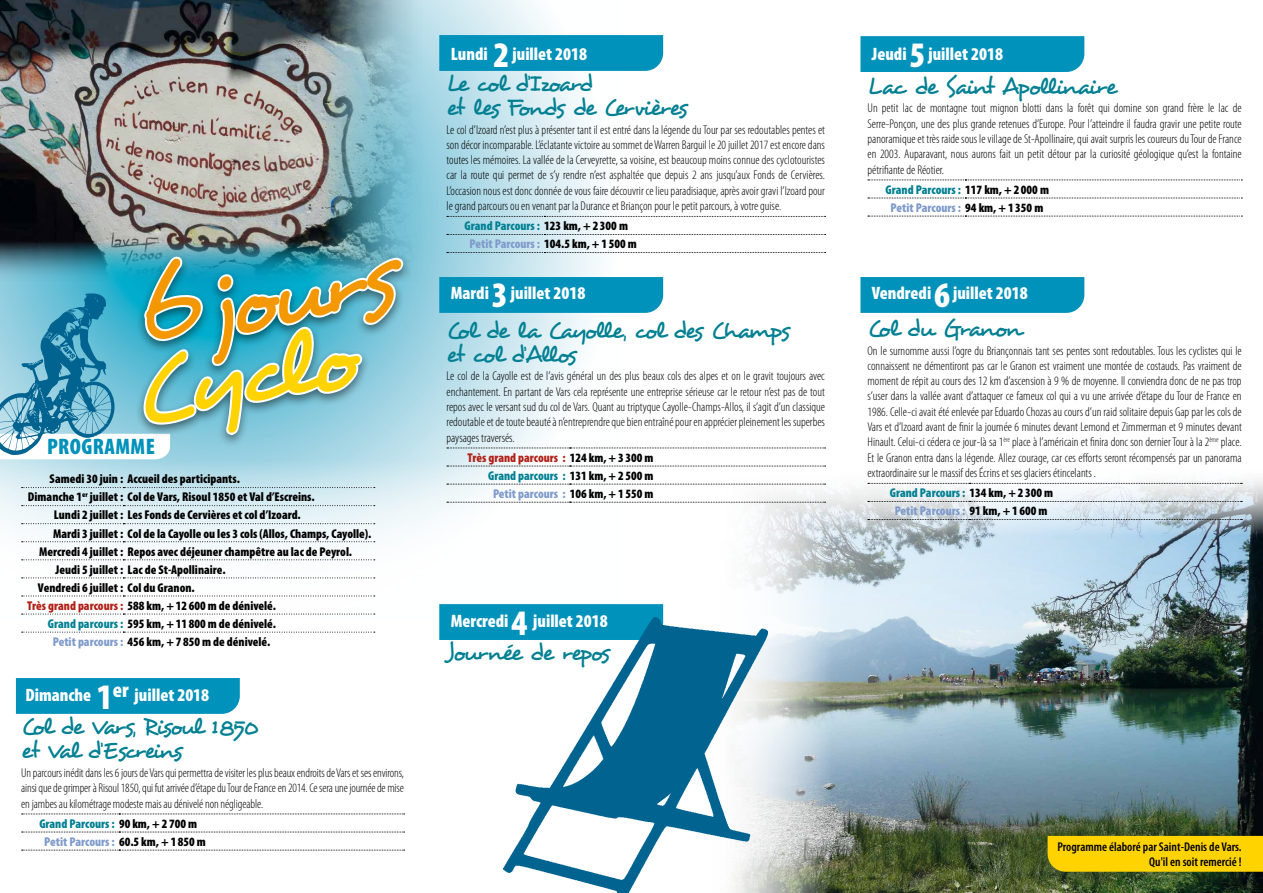
<style>
.page{position:relative;width:1263px;height:893px;background:#fff}
.page>*{position:absolute;margin:0;border:0;box-sizing:border-box;transform-origin:0 0}
.t1{font:italic 93.6px "Desyrel";color:#f39800}
.t2{font:italic 93.6px "Desyrel";color:#ffd300}
.t3{font:24px/24px "Desyrel";letter-spacing:-.09em;color:#008092}
.t4{font:900 condensed 22.5px "Myriad Pro";letter-spacing:.02em;color:#0092bb}
.t5{font:900 condensed 18px "Myriad Pro";color:#fff}
.t6{font:300 condensed 12.75px/15.3px "Myriad Pro";color:#000;text-align:justify}
.t7{font:900 condensed 12.75px/18px "Myriad Pro";color:#000}
.t8{font:600 condensed 12.75px/15.3px "Myriad Pro";color:#000;text-align:right}
.s1{color:#b11f16}
.s2{color:#008092}
.s3{color:#809bcb}
.s4{font-size:36px}
</style>
<div class="page">
<svg style="left:0;top:0;width:619px;height:615px"></svg>
<img style="left:0;top:0;width:430px;height:284px">
<div style="left:860px;top:36px;width:224px;height:36px;background:#0092bb"></div>
<svg style="left:860px;top:277px;width:224px;height:36px;background:#0493bc"></svg>
<img style="left:704px;top:465px;width:559px;height:428px">
<div style="left:16px;top:678px;width:224px;height:36px;background:#0092bb"></div>
<svg style="left:439px;top:35px;width:224px;height:36px;background:#0393bb"></svg>
<div style="left:439px;top:277px;width:224px;height:36px;background:#0092bb"></div>
<div style="left:439px;top:604px;width:224px;height:36px;background:#0092bb"></div>
<svg style="left:22px;top:814px;width:383px;height:1px"></svg>
<svg style="left:22px;top:832px;width:383px;height:1px"></svg>
<svg style="left:22px;top:850px;width:383px;height:1px"></svg>
<svg style="left:447px;top:216px;width:379px;height:1px"></svg>
<svg style="left:447px;top:234px;width:379px;height:1px"></svg>
<svg style="left:447px;top:252px;width:379px;height:1px"></svg>
<svg style="left:447px;top:448px;width:379px;height:1px"></svg>
<svg style="left:447px;top:466px;width:379px;height:1px"></svg>
<svg style="left:447px;top:484px;width:379px;height:1px"></svg>
<svg style="left:447px;top:502px;width:379px;height:1px"></svg>
<svg style="left:868px;top:180px;width:374px;height:1px"></svg>
<svg style="left:868px;top:198px;width:374px;height:1px"></svg>
<svg style="left:868px;top:216px;width:374px;height:1px"></svg>
<svg style="left:868px;top:483px;width:374px;height:1px"></svg>
<svg style="left:868px;top:501px;width:374px;height:1px"></svg>
<svg style="left:868px;top:519px;width:374px;height:1px"></svg>
<div style="left:1047px;top:836px;width:216px;height:36px;background:#ffd300"></div>
<div style="left:135px;top:252px;width:277px;height:196px;background:#000;opacity:.5"></div>
<img style="left:0;top:210px;width:405px;height:282px">
<svg style="left:22px;top:505px;width:353px;height:1px"></svg>
<svg style="left:22px;top:523px;width:353px;height:1px"></svg>
<svg style="left:22px;top:541px;width:353px;height:1px"></svg>
<svg style="left:22px;top:559px;width:353px;height:1px"></svg>
<svg style="left:22px;top:577px;width:353px;height:1px"></svg>
<svg style="left:22px;top:596px;width:353px;height:1px"></svg>
<svg style="left:22px;top:614px;width:353px;height:1px"></svg>
<svg style="left:22px;top:632px;width:353px;height:1px"></svg>
<img style="left:504px;top:618px;width:264px;height:275px">
<h1 class="t1" style="left:200px;top:249px;width:186px;rotate:-10deg">jours</h1>
<h1 class="t2" style="left:122px;top:336px;width:229px;rotate:-10deg">Cyclo</h1>
<p class="t7" style="left:49px;top:470px;width:192px">Samedi 30 juin : Accueil des participants.</p>
<p class="t7" style="left:28px;top:488px;width:288px">Dimanche 1<sup>er</sup> juillet : Col de Vars, Risoul 1850 et Val d’Escreins.</p>
<p class="t7" style="left:54px;top:506px;width:248px">Lundi 2 juillet : Les Fonds de Cervières et col d’Izoard.</p>
<p class="t7" style="left:53px;top:524px;width:320px">Mardi 3 juillet : Col de la Cayolle ou les 3 cols (Allos, Champs, Cayolle).</p>
<p class="t7" style="left:39px;top:542px;width:314px">Mercredi 4 juillet : Repos avec déjeuner champêtre au lac de Peyrol.</p>
<p class="t7" style="left:55px;top:561px;width:172px">Jeudi 5 juillet : Lac de St‑Apollinaire.</p>
<p class="t7" style="left:38px;top:579px;width:158px">Vendredi 6 juillet : Col du Granon.</p>
<p class="t7" style="left:27px;top:597px;width:250px"><span class="s1">Très grand parcours :</span> 588 km, + 12 600 m de dénivelé.</p>
<p class="t7" style="left:48px;top:615px;width:230px"><span class="s2">Grand parcours :</span> 595 km, + 11 800 m de dénivelé.</p>
<p class="t7" style="left:53px;top:633px;width:219px"><span class="s3">Petit parcours :</span> 456 km, + 7 850 m de dénivelé.</p>
<h3 class="t4" style="left:47px;top:434px;width:109px">PROGRAMME</h3>
<h3 class="t5" style="left:26px;top:685px;width:185px">Dimanche <span class="s4">1</span><sup>er</sup> juillet 2018</h3>
<h2 class="t3" style="left:21px;top:715px;width:239px">Col de Vars, Risoul 1850 et Val d’Escreins</h2>
<p class="t6" style="left:21px;top:765px;width:384px">Un parcours inédit dans les 6 jours de Vars qui permettra de visiter les plus beaux endroits de Vars et ses environs, ainsi que de grimper à Risoul 1850, qui fut arrivée d’étape du Tour de France en 2014. Ce sera une journée de mise en jambes au kilométrage modeste mais au dénivelé non négligeable.</p>
<p class="t7" style="left:44px;top:815px;width:163px;text-indent:-5px"><span class="s2">Grand Parcours :</span> 90 km, + 2 700 m<br><span class="s3">Petit Parcours :</span> 60.5 km, + 1 850 m</p>
<h3 class="t5" style="left:451px;top:44px;width:138px">Lundi <span class="s4">2</span> juillet 2018</h3>
<h2 class="t3" style="left:446px;top:72px;width:242px">Le col d’Izoard<br>et les Fonds de Cervières</h2>
<p class="t6" style="left:446px;top:122px;width:380px">Le col d’Izoard n’est plus à présenter tant il est entré dans la légende du Tour par ses redoutables pentes et son décor incomparable. L’éclatante victoire au sommet de Warren Barguil le 20 juillet 2017 est encore dans toutes les mémoires. La vallée de la Cerveyrette, sa voisine, est beaucoup moins connue des cyclotouristes car la route qui permet de s’y rendre n’est asphaltée que depuis 2 ans jusqu’aux Fonds de Cervières.<br>L’occasion nous est donc donnée de vous faire découvrir ce lieu paradisiaque, après avoir gravi l’Izoard pour le grand parcours ou en venant par la Durance et Briançon pour le petit parcours, à votre guise.</p>
<p class="t7" style="left:469px;top:217px;width:169px;text-indent:-5px"><span class="s2">Grand Parcours :</span> 123 km, + 2 300 m<br><span class="s3">Petit Parcours :</span> 104.5 km, + 1 500 m</p>
<h3 class="t5" style="left:451px;top:283px;width:136px">Mardi <span class="s4">3</span> juillet 2018</h3>
<h2 class="t3" style="left:446px;top:318px;width:345px">Col de la Cayolle, col des Champs et col d’Allos</h2>
<p class="t6" style="left:446px;top:369px;width:380px">Le col de la Cayolle est de l’avis général un des plus beaux cols des alpes et on le gravit toujours avec enchantement. En partant de Vars cela représente une entreprise sérieuse car le retour n’est pas de tout repos avec le versant sud du col de Vars. Quant au triptyque Cayolle-Champs-Allos, il s’agit d’un classique redoutable et de toute beauté à n’entreprendre que bien entraîné pour en apprécier pleinement les superbes paysages traversés.</p>
<p class="t7" style="left:467px;top:449px;width:188px;text-align:right"><span class="s1">Très grand parcours :</span> 124 km, + 3 300 m<br><span class="s2">Grand parcours :</span> 131 km, + 2 500 m<br><span class="s3">Petit parcours :</span> 106 km, + 1 550 m</p>
<h3 class="t5" style="left:451px;top:611px;width:159px">Mercredi <span class="s4">4</span> juillet 2018</h3>
<h2 class="t3" style="left:446px;top:640px;width:164px">Journée de repos</h2>
<h3 class="t5" style="left:872px;top:44px;width:133px">Jeudi <span class="s4">5</span> juillet 2018</h3>
<h2 class="t3" style="left:867px;top:74px;width:251px">Lac de Saint Apollinaire</h2>
<p class="t6" style="left:867px;top:101px;width:376px">Un petit lac de montagne tout mignon blotti dans la forêt qui domine son grand frère le lac de Serre‑Ponçon, une des plus grande retenues d’Europe. Pour l’atteindre il faudra gravir une petite route panoramique et très raide sous le village de St‑Apollinaire, qui avait surpris les coureurs du Tour de France en 2003. Auparavant, nous aurons fait un petit détour par la curiosité géologique qu’est la fontaine pétrifiante de Réotier.</p>
<p class="t7" style="left:886px;top:181px;width:165px;text-align:center"><span class="s2">Grand Parcours :</span> 117 km, + 2 000 m<br><span class="s3">Petit Parcours :</span> 94 km, + 1 350 m</p>
<h3 class="t5" style="left:872px;top:283px;width:157px">Vendredi <span class="s4">6</span> juillet 2018</h3>
<h2 class="t3" style="left:867px;top:317px;width:155px">Col du Granon</h2>
<p class="t6" style="left:867px;top:343px;width:376px">On le surnomme aussi l’ogre du Briançonnais tant ses pentes sont redoutables. Tous les cyclistes qui le connaissent ne démentiront pas car le Granon est vraiment une montée de costauds. Pas vraiment de moment de répit au cours des 12 km d’ascension à 9 % de moyenne. Il conviendra donc de ne pas trop s’user dans la vallée avant d’attaquer ce fameux col qui a vu une arrivée d’étape du Tour de France en 1986. Celle-ci avait été enlevée par Eduardo Chozas au cours d’un raid solitaire depuis Gap par les cols de Vars et d’Izoard avant de finir la journée 6 minutes devant Lemond et Zimmerman et 9 minutes devant Hinault. Celui-ci cédera ce jour-là sa 1<sup>ère</sup> place à l’américain et finira donc son dernier Tour à la 2<sup>ème</sup> place.<br>Et le Granon entra dans la légende. Allez courage, car ces efforts seront récompensés par un panorama extraordinaire sur le massif des Écrins et ses glaciers étincelants .</p>
<p class="t7" style="left:890px;top:484px;width:165px;text-align:center"><span class="s2">Grand Parcours :</span> 134 km, + 2 300 m<br><span class="s3">Petit Parcours :</span> 91 km, + 1 600 m</p>
<p class="t8" style="left:1057px;top:839px;width:186px">Programme élaboré par Saint‑Denis de Vars.<br>Qu'il en soit remercié !</p>
</div>
